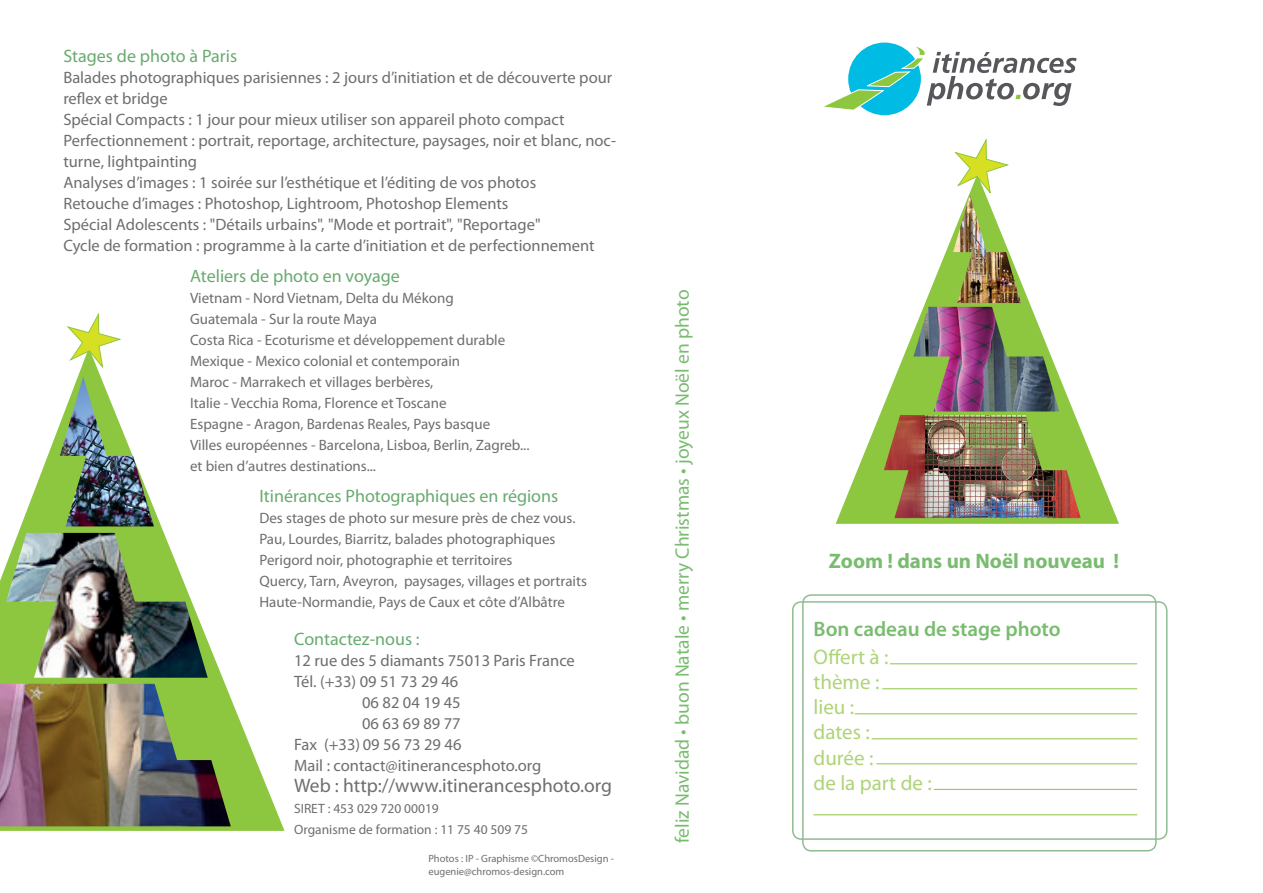
<style>
.page{position:relative;width:1263px;height:893px;background:#fff}
.page>*{position:absolute;margin:0;border:0;box-sizing:border-box;transform-origin:0 0}
.t1{font:21px/25.2px "Myriad Pro";color:#aed477}
.t2{font:700 21px "Myriad Pro";color:#79bc6f}
.t3{font:600 21px "Myriad Pro";color:#79bc6f}
.t4{font:19.5px "Myriad Pro";color:#79bc6f}
.t5{font:19.5px "Myriad Pro";color:#6d6e71}
.t6{font:18px "Myriad Pro";color:#68aa6f}
.t7{font:16.5px/21px "Myriad Pro";color:#6d6e71}
.t8{font:15px/21px "Myriad Pro";color:#6d6e71}
.t9{font:13.5px/21px "Myriad Pro";color:#6d6e71}
.t10{font:10.5px/12.6px "Myriad Pro";color:#6d6e71}
</style>
<div class="page">
<div style="left:792px;top:601px;width:375px;height:239px;border:2px solid #90bc91;border-radius:9px"></div>
<div style="left:802px;top:594px;width:355px;height:257px;border:2px solid #90bc91;border-radius:9px"></div>
<hr style="left:882px;top:688px;width:255px;height:1px;background:#8dc63f">
<hr style="left:855px;top:713px;width:282px;height:1px;background:#8dc63f">
<hr style="left:872px;top:739px;width:265px;height:1px;background:#8dc63f">
<hr style="left:876px;top:764px;width:261px;height:1px;background:#8dc63f">
<hr style="left:934px;top:789px;width:203px;height:1px;background:#8dc63f">
<hr style="left:890px;top:663px;width:247px;height:1px;background:#8dc63f">
<hr style="left:813px;top:815px;width:324px;height:1px;background:#8dc63f">
<svg style="left:824px;top:44px;width:253px;height:67px"></svg>
<svg style="left:836px;top:234px;width:283px;height:290px"></svg>
<img style="left:953px;top:197px;width:68px;height:106px">
<img style="left:913px;top:307px;width:146px;height:104px">
<img style="left:884px;top:415px;width:197px;height:103px">
<svg style="left:954px;top:138px;width:55px;height:59px"></svg>
<svg style="left:0;top:371px;width:284px;height:460px"></svg>
<img style="left:6px;top:533px;width:202px;height:145px">
<img style="left:0;top:684px;width:231px;height:142px">
<img style="left:60px;top:376px;width:94px;height:150px">
<svg style="left:66px;top:312px;width:56px;height:59px"></svg>
<p class="t6" style="left:63px;top:45px;width:175px">Stages de photo à Paris</p>
<p class="t7" style="left:63px;top:67px;width:554px">Balades photographiques parisiennes : 2 jours d’initiation et de découverte pour reflex et bridge<br>Spécial Compacts : 1 jour pour mieux utiliser son appareil photo compact Perfectionnement : portrait, reportage, architecture, paysages, noir et blanc, noc&shy;turne, lightpainting<br>Analyses d’images : 1 soirée sur l’esthétique et l’éditing de vos photos<br>Retouche d’images : Photoshop, Lightroom, Photoshop Elements<br>Spécial Adolescents : "Détails urbains", "Mode et portrait", "Reportage"<br>Cycle de formation : programme à la carte d’initiation et de perfectionnement</p>
<p class="t6" style="left:190px;top:265px;width:211px">Ateliers de photo en voyage</p>
<p class="t8" style="left:190px;top:287px;width:341px">Vietnam - Nord Vietnam, Delta du Mékong<br>Guatemala - Sur la route Maya<br>Costa Rica - Ecoturisme et développement durable Mexique - Mexico colonial et contemporain<br>Maroc - Marrakech et villages berbères,<br>Italie - Vecchia Roma, Florence et Toscane<br>Espagne - Aragon, Bardenas Reales, Pays basque<br>Villes européennes - Barcelona, Lisboa, Berlin, Zagreb... et bien d’autres destinations...</p>
<p class="t6" style="left:259px;top:485px;width:300px">Itinérances Photographiques en régions</p>
<p class="t8" style="left:259px;top:507px;width:329px">Des stages de photo sur mesure près de chez vous.<br>Pau, Lourdes, Biarritz, balades photographiques Perigord noir, photographie et territoires<br>Quercy, Tarn, Aveyron, paysages, villages et portraits Haute-Normandie, Pays de Caux et côte d’Albâtre</p>
<p class="t6" style="left:294px;top:628px;width:127px">Contactez-nous :</p>
<p class="t7" style="left:294px;top:650px;width:282px">12 rue des 5 diamants 75013 Paris France</p>
<p class="t7" style="left:294px;top:671px;width:166px">Tél. (+33) 09 51 73 29 46</p>
<p class="t7" style="left:362px;top:692px;width:100px">06 82 04 19 45</p>
<p class="t7" style="left:362px;top:713px;width:100px">06 63 69 89 77</p>
<p class="t7" style="left:294px;top:734px;width:169px">Fax (+33) 09 56 73 29 46</p>
<p class="t7" style="left:294px;top:755px;width:249px">Mail : contact@itinerancesphoto.org</p>
<p class="t5" style="left:294px;top:773px;width:319px">Web : http://www.itinerancesphoto.org</p>
<p class="t9" style="left:294px;top:798px;width:235px">SIRET : 453 029 720 00019<br>Organisme de formation : 11 75 40 509 75</p>
<p class="t10" style="left:428px;top:852px;width:187px">Photos : IP - Graphisme ©ChromosDesign - eugenie@chromos-design.com</p>
<p class="t4" style="left:670px;top:843px;width:555px;rotate:-90deg">feliz Navidad • buon Natale • merry Christmas • joyeux Noël en photo</p>
<p class="t2" style="left:829px;top:547px;width:292px">Zoom ! dans un Noël nouveau !</p>
<p class="t3" style="left:813px;top:615px;width:249px">Bon cadeau de stage photo</p>
<p class="t1" style="left:813px;top:644px;width:120px">Offert à : thème :<br>lieu :<br>dates :<br>durée :<br>de la part de :</p>
</div>
